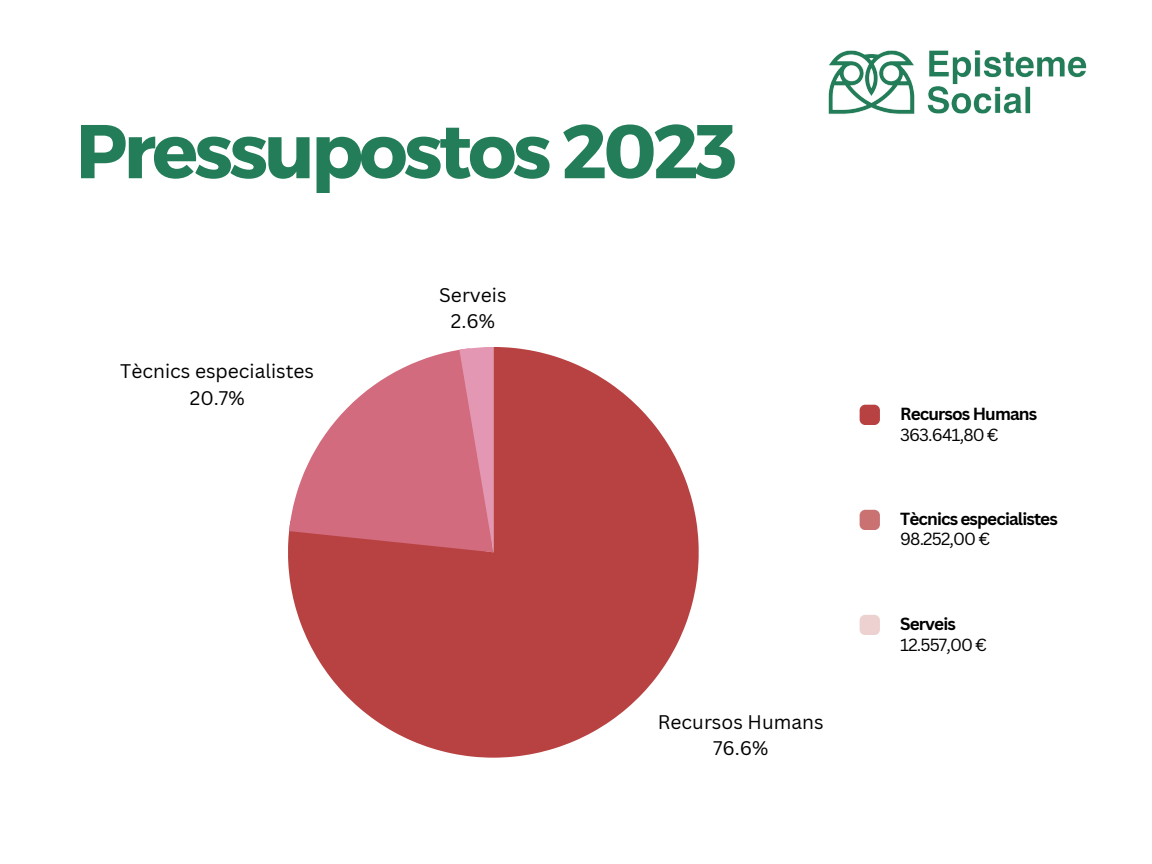
<style>
.page{position:relative;width:1152px;height:864px;background:#fff}
.page>*{position:absolute;margin:0;border:0;box-sizing:border-box;transform-origin:0 0}
.t1{font:700 76.05px "Montserrat";letter-spacing:-.05em;color:#237d59}
.t2{font:19.2px/26.4px "Canva Sans";color:#000;text-align:center}
.t3{font:700 17.1px "Canva Sans";letter-spacing:-.05em;color:#000}
.t4{font:17.1px "Canva Sans";letter-spacing:-.05em;color:#000}
</style>
<div class="page">
<svg style="left:288px;top:347px;width:411px;height:411px;fill:#b84242"></svg>
<svg style="left:289px;top:348px;width:170px;height:204px;fill:#d26b7d"></svg>
<svg style="left:459px;top:347px;width:34px;height:205px;background:#da8197"></svg>
<div style="left:860px;top:615px;width:20px;height:20px;background:#edd0d0;border-radius:6px"></div>
<div style="left:860px;top:405px;width:20px;height:20px;background:#b84242;border-radius:6px"></div>
<div style="left:860px;top:510px;width:20px;height:20px;background:#ca7272;border-radius:6px"></div>
<img style="left:828px;top:50px;width:259px;height:64px">
<h1 class="t1" style="left:76px;top:102px;width:663px">Pressupostos 2023</h1>
<p class="t2" style="left:120px;top:358px;width:195px">Tècnics especialistes<br>20.7%</p>
<p class="t2" style="left:439px;top:281px;width:69px">Serveis<br>2.6%</p>
<p class="t2" style="left:658px;top:708px;width:167px">Recursos Humans<br>76.6%</p>
<p class="t3" style="left:900px;top:402px;width:139px">Recursos Humans</p>
<p class="t4" style="left:900px;top:423px;width:100px">363.641,80 €</p>
<p class="t3" style="left:900px;top:507px;width:159px">Tècnics especialistes</p>
<p class="t4" style="left:900px;top:527px;width:91px">98.252,00 €</p>
<p class="t3" style="left:900px;top:612px;width:57px">Serveis</p>
<p class="t4" style="left:900px;top:633px;width:88px">12.557,00 €</p>
</div>
